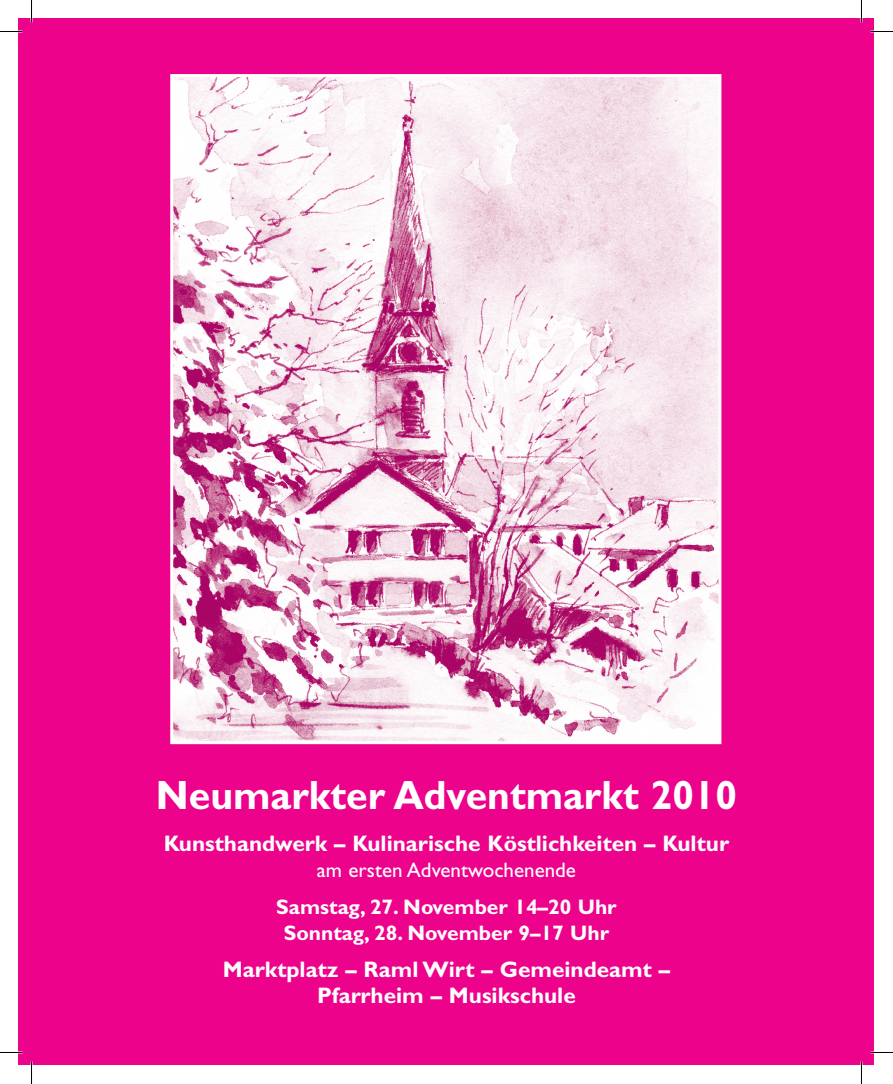
<style>
.page{position:relative;width:893px;height:1084px;background:#fff}
.page>*{position:absolute;margin:0;border:0;box-sizing:border-box;transform-origin:0 0}
.t1{font:700 40.95px "Gill Sans";color:#fff;scale:.95 1}
.t2{font:700 22.5px/25.5px "Gill Sans";color:#fff;text-align:center}
.t3{font:700 21px/25.5px "Gill Sans";color:#fff;text-align:center}
.t4{font:21px "Gill Sans";color:#fff}
</style>
<div class="page">
<div style="left:19px;top:19px;width:854px;height:1046px;background:#ed028c"></div>
<img style="left:174px;top:78px;width:543px;height:662px">
<div style="left:170px;top:74px;width:551px;height:670px;border:3px solid #fff"></div>
<hr style="left:0;top:1051px;width:22px;height:2px;background:#fff">
<hr style="left:870px;top:1051px;width:22px;height:2px;background:#fff">
<hr style="left:860px;top:0;width:2px;height:23px;background:#fff">
<hr style="left:860px;top:1061px;width:2px;height:22px;background:#fff">
<svg style="left:0;top:31px;width:22px;height:1px"></svg>
<svg style="left:870px;top:31px;width:22px;height:1px"></svg>
<svg style="left:0;top:1052px;width:22px;height:1px"></svg>
<svg style="left:870px;top:1052px;width:22px;height:1px"></svg>
<svg style="left:31px;top:0;width:1px;height:23px"></svg>
<svg style="left:31px;top:1061px;width:1px;height:22px"></svg>
<h1 class="t1" style="left:156px;top:771px;width:613px">Neumarkter Adventmarkt 2010</h1>
<p class="t2" style="left:164px;top:830px;width:566px">Kunsthandwerk – Kulinarische Köstlichkeiten – Kultur</p>
<p class="t4" style="left:317px;top:857px;width:260px">am ersten Adventwochenende</p>
<p class="t3" style="left:276px;top:894px;width:342px">Samstag, 27. November 14–20 Uhr<br>Sonntag, 28. November 9–17 Uhr</p>
<p class="t2" style="left:223px;top:956px;width:448px">Marktplatz – Raml Wirt – Gemeindeamt –<br>Pfarrheim – Musikschule</p>
</div>
